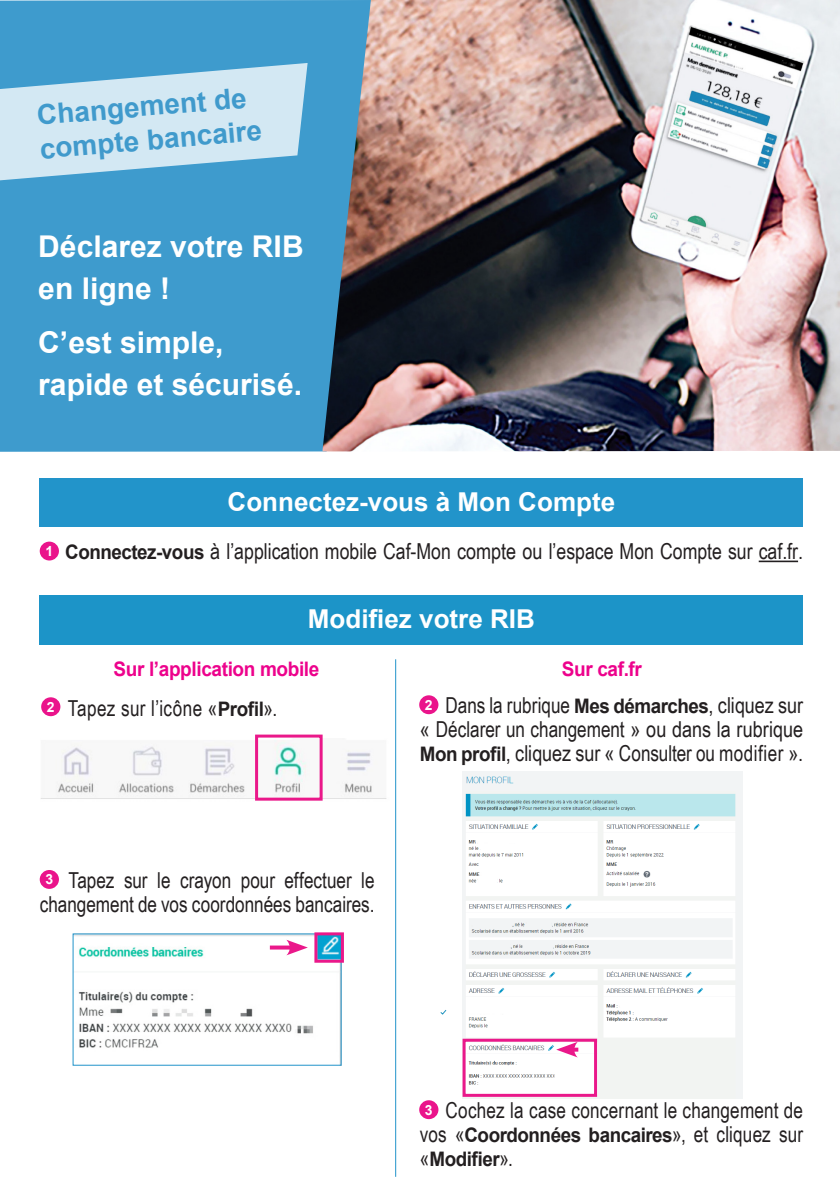
<style>
.page{position:relative;width:840px;height:1191px;background:#fff}
.page>*{position:absolute;margin:0;border:0;box-sizing:border-box;transform-origin:0 0}
.t1{font:700 30px/42px "Arial";color:#fff}
.t2{font:700 28px/33.6px "Arial";color:#409acc}
.t3{font:700 26px "Arial";color:#fff}
.t4{font:22px/24px "Arial Narrow";color:#231f20;text-align:justify;scale:.95 1}
.t5{font:22px "Arial Narrow";color:#231f20}
.t6{font:700 20px/24px "Arial";letter-spacing:-.025em;color:#231f20;scale:.94 1}
.t7{font:700 20px "Arial";letter-spacing:-.02em;color:#ed028c;scale:.95 1}
.t8{font:700 14px "Arial";color:#fff}
.s1{font-family:"Arial";font-weight:700;font-size:20px}
.s2{font-family:"Arial Narrow";font-weight:400;font-size:22px}
</style>
<div class="page">
<img style="left:462px;top:771px;width:279px;height:327px">
<img style="left:75px;top:935px;width:264px;height:113px">
<div style="left:0;top:0;width:352px;height:452px;background:#3e9bcd"></div>
<img style="left:322px;top:0;width:517px;height:451px">
<div style="left:40px;top:478px;width:762px;height:49px;background:#2294ca"></div>
<hr style="left:758px;top:560px;width:39px;height:2px;background:#231f20">
<div style="left:40px;top:595px;width:762px;height:49px;background:#1c94c8"></div>
<hr style="left:395px;top:659px;width:1px;height:517px;background:#2294ca">
<svg style="left:0;top:63px;width:307px;height:117px;background:#b0d6ea"></svg>
<div style="left:40px;top:541px;width:19px;height:19px;background:#ea148b;border-radius:50%"></div>
<div style="left:41px;top:697px;width:19px;height:19px;background:#ea148b;border-radius:50%"></div>
<div style="left:462px;top:1038px;width:134px;height:58px;border:3px solid #ea188a"></div>
<div style="left:419px;top:695px;width:19px;height:19px;background:#ea148b;border-radius:50%"></div>
<div style="left:40px;top:870px;width:19px;height:19px;background:#ea148b;border-radius:50%"></div>
<div style="left:419px;top:1100px;width:19px;height:19px;background:#ea148b;border-radius:50%"></div>
<svg style="left:270px;top:945px;width:16px;height:4px"></svg>
<svg style="left:286px;top:939px;width:21px;height:16px"></svg>
<svg style="left:556px;top:1041px;width:22px;height:16px"></svg>
<svg style="left:440px;top:1010px;width:7px;height:5px"></svg>
<div style="left:314px;top:932px;width:30px;height:30px;border:3px solid #ea188a"></div>
<img style="left:41px;top:738px;width:346px;height:63px">
<div style="left:255px;top:734px;width:67px;height:66px;border:3px solid #ea188a"></div>
<p class="t2" style="left:35px;top:99px;width:224px;rotate:-5deg">Changement de compte bancaire</p>
<p class="t1" style="left:38px;top:226px;width:267px">Déclarez votre RIB en ligne !</p>
<p class="t1" style="left:38px;top:321px;width:187px">C’est simple,</p>
<p class="t1" style="left:38px;top:363px;width:265px">rapide et sécurisé.</p>
<p class="t8" style="left:45px;top:541px;width:9px">1</p>
<p class="t3" style="left:227px;top:483px;width:389px">Connectez-vous à Mon Compte</p>
<p class="t5" style="left:65px;top:535px;width:739px"><span class="s1">Connectez-vous</span> à l’application mobile Caf-Mon compte ou l’espace Mon Compte sur caf.fr.</p>
<p class="t3" style="left:308px;top:601px;width:228px">Modifiez votre RIB</p>
<p class="t7" style="left:113px;top:655px;width:218px">Sur l’application mobile</p>
<p class="t7" style="left:561px;top:655px;width:86px">Sur caf.fr</p>
<p class="t8" style="left:47px;top:697px;width:9px">2</p>
<p class="t4" style="left:420px;top:692px;width:404px;text-indent:26px">Dans la rubrique <span class="s1">Mes démarches</span>, cliquez sur « Déclarer un changement » ou dans la rubrique <span class="s1">Mon profil</span>, cliquez sur « Consulter ou modifier ».</p>
<p class="t8" style="left:424px;top:695px;width:9px">2</p>
<p class="t4" style="left:68px;top:695px;width:222px">Tapez sur l’icône «<span class="s1">Profil</span>».</p>
<p class="t4" style="left:68px;top:867px;width:323px">Tapez sur le crayon pour effectuer le</p>
<p class="t4" style="left:40px;top:891px;width:354px">changement de vos coordonnées bancaires.</p>
<p class="t8" style="left:45px;top:869px;width:9px">3</p>
<p class="t4" style="left:445px;top:1097px;width:377px">Cochez la case concernant le changement de</p>
<p class="t6" style="left:420px;top:1123px;width:409px"><span class="s2">vos «</span>Coordonnées bancaires<span class="s2">», et cliquez sur «</span>Modifier<span class="s2">».</span></p>
<p class="t8" style="left:424px;top:1099px;width:9px">3</p>
</div>
